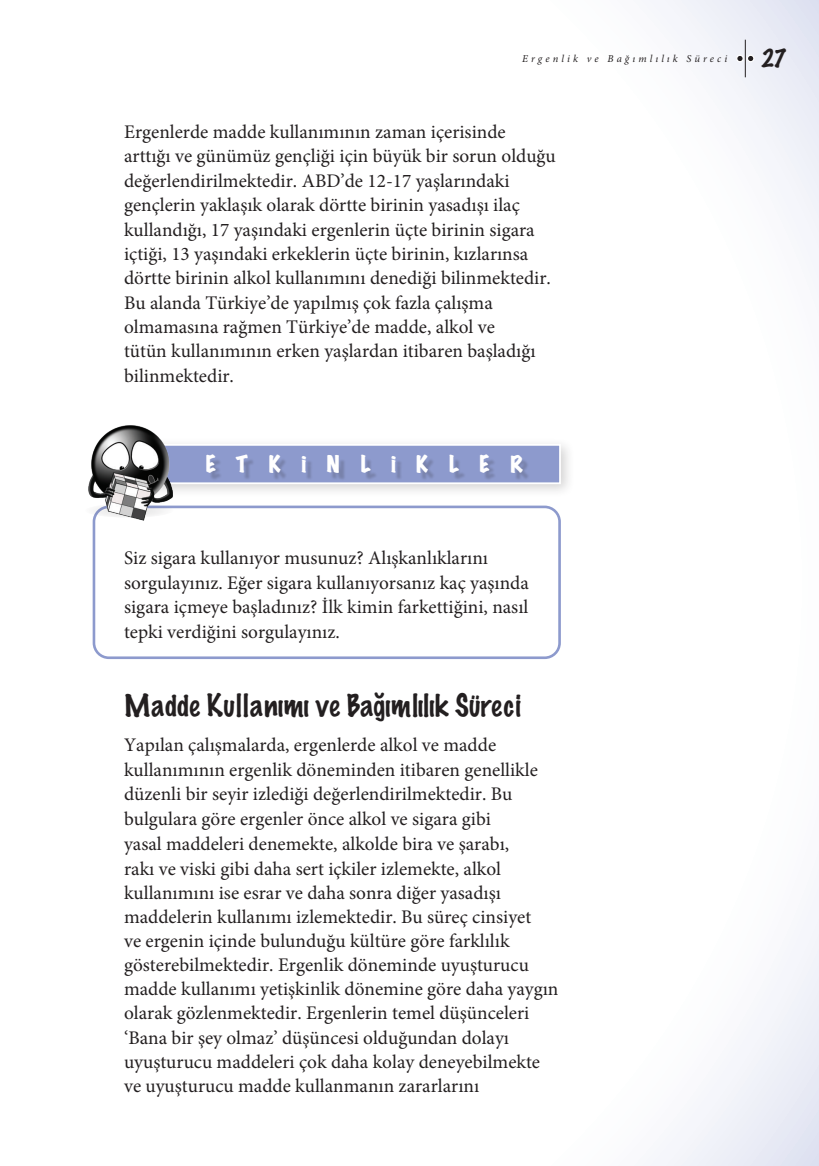
<style>
.page{position:relative;width:819px;height:1166px;background:#fff}
.page>*{position:absolute;margin:0;border:0;box-sizing:border-box;transform-origin:0 0}
.t1{font:100 28px "Marker Felt";color:#231f20}
.t2{font:100 22.75px "Marker Felt";color:#231f20}
.t3{font:expanded 21px "Marker Felt";letter-spacing:.975em;color:#fff}
.t4{font:19.25px/24.3px "Minion Pro";color:#231f20}
.t5{font:italic 10.5px "Minion Pro";letter-spacing:.29em;color:#231f20}
</style>
<div class="page">
<hr style="left:745px;top:40px;width:1px;height:37px;background:#231f20">
<div style="left:736px;top:55px;width:7px;height:7px;background:#231f20;border-radius:50%"></div>
<div style="left:736px;top:55px;width:7px;height:7px;border:1px solid #fff;border-radius:50%"></div>
<svg style="left:747px;top:55px;width:6px;height:7px"></svg>
<div style="left:746px;top:55px;width:8px;height:7px;border:1px solid #fff;border-radius:50%"></div>
<div style="left:93px;top:505px;width:468px;height:154px;border:3px solid #8d9acd;border-radius:15px"></div>
<div style="left:131px;top:437px;width:443px;height:61px;background:#231f20;opacity:.2"></div>
<div style="left:139px;top:445px;width:421px;height:38px;background:#8d9acd"></div>
<div style="left:209px;top:457px;width:320px;height:24px;background:#231f20;opacity:.2"></div>
<div style="left:138px;top:444px;width:423px;height:40px;border:2px solid #fff"></div>
<img style="left:88px;top:425px;width:86px;height:96px">
<p class="t5" style="left:522px;top:51px;width:206px">Ergenlik ve Bağımlılık Süreci</p>
<p class="t2" style="left:761px;top:40px;width:27px">27</p>
<p class="t4" style="left:124px;top:120px;width:433px">Ergenlerde madde kullanımının zaman içerisinde arttığı ve günümüz gençliği için büyük bir sorun olduğu değerlendirilmektedir. ABD’de 12-17 yaşlarındaki gençlerin yaklaşık olarak dörtte birinin yasadışı ilaç kullandığı, 17 yaşındaki ergenlerin üçte birinin sigara içtiği, 13 yaşındaki erkeklerin üçte birinin, kızlarınsa dörtte birinin alkol kullanımını denediği bilinmektedir.<br>Bu alanda Türkiye’de yapılmış çok fazla çalışma olmamasına rağmen Türkiye’de madde, alkol ve<br>tütün kullanımının erken yaşlardan itibaren başladığı bilinmektedir.</p>
<p class="t3" style="left:206px;top:448px;width:319px">ETKiNLiKLER</p>
<p class="t4" style="left:124px;top:545px;width:406px">Siz sigara kullanıyor musunuz? Alışkanlıklarını sorgulayınız. Eğer sigara kullanıyorsanız kaç yaşında sigara içmeye başladınız? İlk kimin farkettiğini, nasıl tepki verdiğini sorgulayınız.</p>
<h1 class="t1" style="left:124px;top:683px;width:398px">Madde Kullanımı ve Bağımlılık Süreci</h1>
<p class="t4" style="left:124px;top:733px;width:436px">Yapılan çalışmalarda, ergenlerde alkol ve madde kullanımının ergenlik döneminden itibaren genellikle düzenli bir seyir izlediği değerlendirilmektedir. Bu bulgulara göre ergenler önce alkol ve sigara gibi<br>yasal maddeleri denemekte, alkolde bira ve şarabı,<br>rakı ve viski gibi daha sert içkiler izlemekte, alkol kullanımını ise esrar ve daha sonra diğer yasadışı maddelerin kullanımı izlemektedir. Bu süreç cinsiyet<br>ve ergenin içinde bulunduğu kültüre göre farklılık gösterebilmektedir. Ergenlik döneminde uyuşturucu madde kullanımı yetişkinlik dönemine göre daha yaygın olarak gözlenmektedir. Ergenlerin temel düşünceleri ‘Bana bir şey olmaz’ düşüncesi olduğundan dolayı uyuşturucu maddeleri çok daha kolay deneyebilmekte ve uyuşturucu madde kullanmanın zararlarını</p>
</div>
